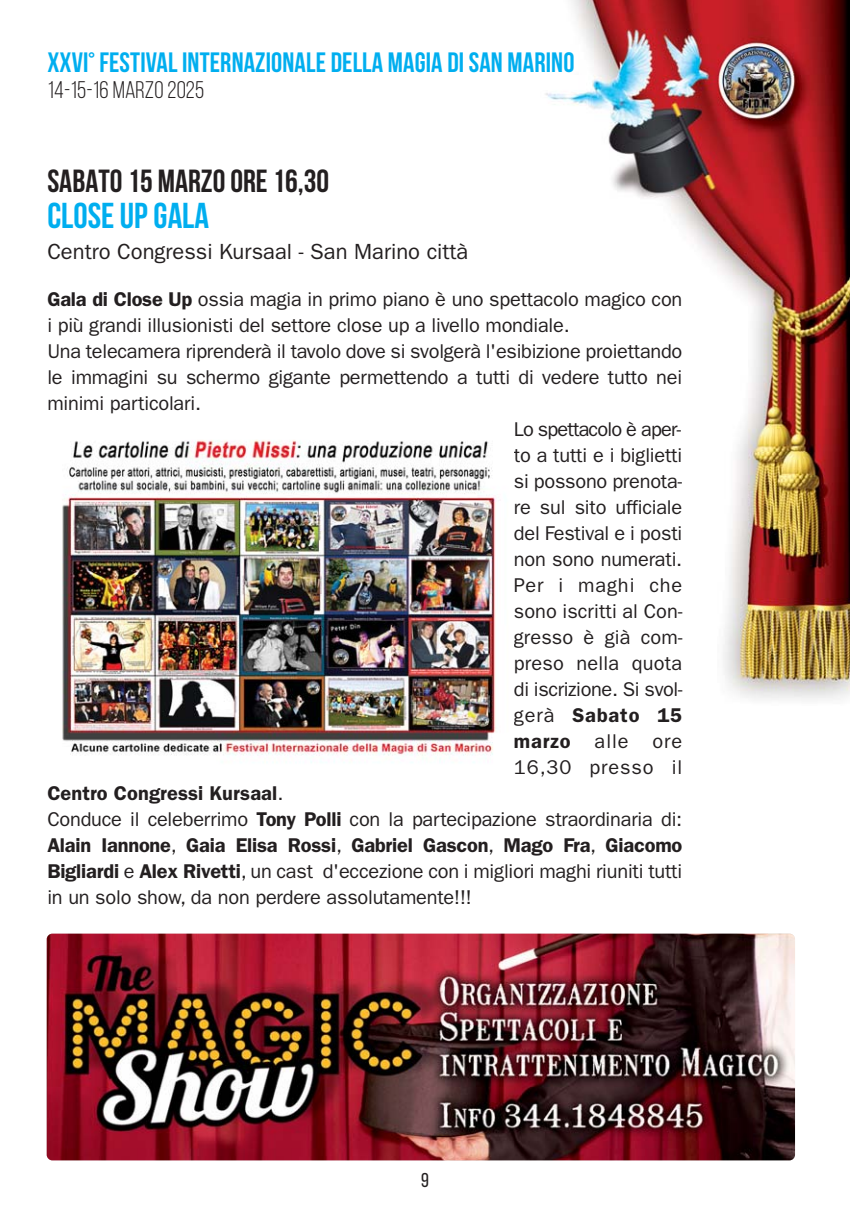
<style>
.page{position:relative;width:850px;height:1212px;background:#fff}
.page>*{position:absolute;margin:0;border:0;box-sizing:border-box;transform-origin:0 0}
.t1{font:700 36px "Bebas Neue";color:#00aeef}
.t2{font:700 32px "Bebas Neue";color:#231f20}
.t3{font:700 28px "Bebas Neue";letter-spacing:.005em;color:#00aeef}
.t4{font:24px "Bebas Neue";letter-spacing:.005em;color:#231f20}
.t5{font:22px "Franklin Gothic";color:#231f20}
.t6{font:20px "Franklin Gothic";letter-spacing:-.01em;color:#231f20}
.t7{font:600 20px "Franklin Gothic";letter-spacing:-.01em;color:#231f20}
.t8{font:20px "Franklin Gothic";letter-spacing:.045em;color:#231f20}
.t9{font:20px "Franklin Gothic";letter-spacing:-.04em;color:#231f20}
.t10{font:20px "Franklin Gothic";letter-spacing:.01em;color:#231f20}
.t11{font:600 20px "Franklin Gothic";letter-spacing:.045em;color:#231f20}
.t12{font:20px "Bebas Neue";color:#231f20}
.s1{font-weight:600}
.s2{font-weight:400}
</style>
<div class="page">
<img style="left:545px;top:0;width:305px;height:700px">
<img style="left:62px;top:440px;width:434px;height:323px">
<img style="left:47px;top:934px;width:748px;height:226px;border-radius:6px">
<h3 class="t3" style="left:47px;top:46px;width:529px">XXVI° FESTIVAL INTERNAZIONALE DELLA MAGIA DI SAN MARINO</h3>
<p class="t4" style="left:47px;top:76px;width:158px">14-15-16 MARZO 2025</p>
<h2 class="t2" style="left:47px;top:162px;width:283px">SABATO 15 MARZO ORE 16,30</h2>
<h1 class="t1" style="left:47px;top:195px;width:163px">CLOSE UP GALA</h1>
<p class="t5" style="left:47px;top:244px;width:423px">Centro Congressi Kursaal - San Marino città</p>
<p class="t6" style="left:47px;top:292px;width:637px"><span class="s1">Gala di Close Up</span> ossia magia in primo piano è uno spettacolo magico con</p>
<p class="t6" style="left:47px;top:318px;width:524px">i più grandi illusionisti del settore close up a livello mondiale.</p>
<p class="t6" style="left:47px;top:344px;width:637px">Una telecamera riprenderà il tavolo dove si svolgerà l'esibizione proiettando</p>
<p class="t6" style="left:47px;top:370px;width:636px">le immagini su schermo gigante permettendo a tutti di vedere tutto nei</p>
<p class="t6" style="left:47px;top:396px;width:155px">minimi particolari.</p>
<p class="t9" style="left:514px;top:422px;width:169px">Lo spettacolo è aper-</p>
<p class="t6" style="left:514px;top:448px;width:170px">to a tutti e i biglietti</p>
<p class="t6" style="left:514px;top:474px;width:170px">si possono prenota-</p>
<p class="t6" style="left:514px;top:500px;width:170px">re sul sito ufficiale</p>
<p class="t6" style="left:514px;top:526px;width:170px">del Festival e i posti</p>
<p class="t6" style="left:514px;top:552px;width:170px">non sono numerati.</p>
<p class="t8" style="left:514px;top:578px;width:170px">Per i maghi che</p>
<p class="t6" style="left:514px;top:604px;width:170px">sono iscritti al Con-</p>
<p class="t6" style="left:514px;top:630px;width:170px">gresso è già com-</p>
<p class="t10" style="left:514px;top:656px;width:170px">preso nella quota</p>
<p class="t6" style="left:514px;top:682px;width:170px">di iscrizione. Si svol-</p>
<p class="t11" style="left:514px;top:708px;width:170px"><span class="s2">gerà</span> Sabato 15</p>
<p class="t6" style="left:514px;top:734px;width:170px"><span class="s1">marzo</span> alle ore</p>
<p class="t8" style="left:514px;top:760px;width:170px">16,30 presso il</p>
<p class="t7" style="left:47px;top:786px;width:238px">Centro Congressi Kursaal<span class="s2">.</span></p>
<p class="t6" style="left:47px;top:812px;width:636px">Conduce il celeberrimo <span class="s1">Tony Polli</span> con la partecipazione straordinaria di:</p>
<p class="t7" style="left:47px;top:838px;width:636px">Alain Iannone<span class="s2">,</span> Gaia Elisa Rossi<span class="s2">,</span> Gabriel Gascon<span class="s2">,</span> Mago Fra<span class="s2">,</span> Giacomo</p>
<p class="t6" style="left:47px;top:864px;width:636px"><span class="s1">Bigliardi</span> e <span class="s1">Alex Rivetti</span>, un cast d'eccezione con i migliori maghi riuniti tutti</p>
<p class="t6" style="left:47px;top:890px;width:426px">in un solo show, da non perdere assolutamente!!!</p>
<p class="t12" style="left:421px;top:1168px;width:9px">9</p>
</div>
